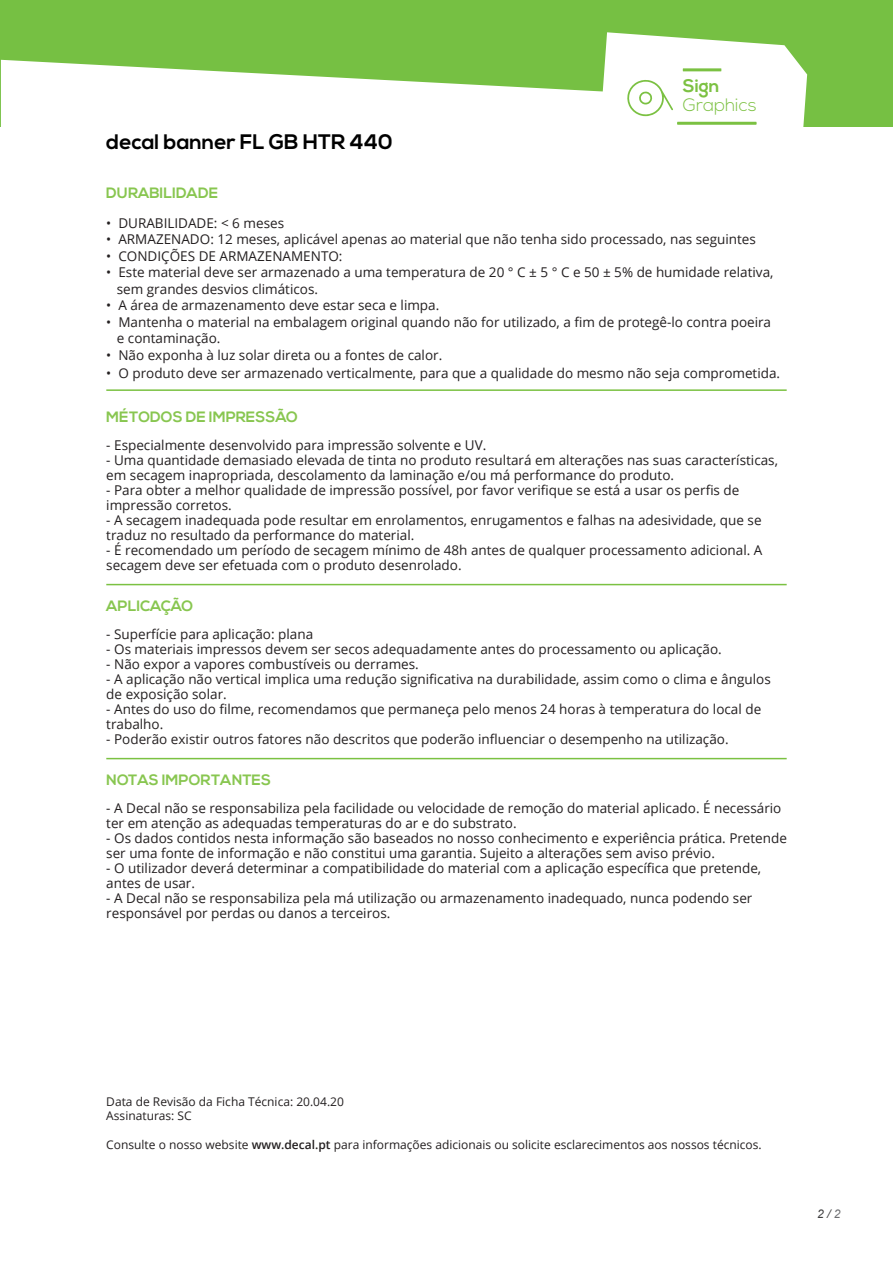
<style>
.page{position:relative;width:893px;height:1263px;background:#fff}
.page>*{position:absolute;margin:0;border:0;box-sizing:border-box;transform-origin:0 0}
.t1{font:700 21px "Nexa";color:#000}
.t2{font:300 18px "Nexa";color:#7cc142}
.t3{font:700 18px "Nexa";color:#7cc142}
.t4{font:700 15px "Nexa";color:#88c650}
.t5{font:13.5px/15px "Open Sans";color:#231f20}
.t6{font:12px/14.4px "Open Sans";color:#231f20}
.t7{font:italic 12px "Arial";color:#3e3e3f}
.s1{font-weight:600}
.s2{color:#6c6d70}
</style>
<div class="page">
<div style="left:1px;top:0;width:892px;height:127px;background:#76c043"></div>
<svg style="left:605px;top:32px;width:202px;height:95px;fill:#fff"></svg>
<svg style="left:1px;top:60px;width:780px;height:67px;fill:#fff"></svg>
<svg style="left:677px;top:122px;width:80px;height:3px"></svg>
<svg style="left:683px;top:68px;width:38px;height:3px"></svg>
<svg style="left:627px;top:79px;width:46px;height:37px;background:#e8f4df"></svg>
<hr style="left:106px;top:389px;width:681px;height:2px;background:#7bc142">
<hr style="left:106px;top:584px;width:681px;height:1px;background:#7bc142">
<hr style="left:106px;top:758px;width:681px;height:1px;background:#7bc142">
<h1 class="t1" style="left:106px;top:130px;width:288px">decal banner FL GB HTR 440</h1>
<h2 class="t3" style="left:683px;top:75px;width:38px">Sign</h2>
<h2 class="t2" style="left:683px;top:95px;width:75px">Graphics</h2>
<p class="t4" style="left:106px;top:184px;width:113px">DURABILIDADE</p>
<p class="t5" style="left:106px;top:215px;width:179px">• DURABILIDADE: &lt; 6 meses</p>
<p class="t5" style="left:106px;top:231px;width:651px">• ARMAZENADO: 12 meses, aplicável apenas ao material que não tenha sido processado, nas seguintes</p>
<p class="t5" style="left:106px;top:248px;width:238px">• CONDIÇÕES DE ARMAZENAMENTO:</p>
<p class="t5" style="left:117px;top:264px;width:658px;line-height:16.5px;text-indent:-11px">• Este material deve ser armazenado a uma temperatura de 20 ° C ± 5 ° C e 50 ± 5% de humidade relativa, sem grandes desvios climáticos.</p>
<p class="t5" style="left:106px;top:297px;width:335px">• A área de armazenamento deve estar seca e limpa.</p>
<p class="t5" style="left:117px;top:313px;width:656px;line-height:16.5px;text-indent:-11px">• Mantenha o material na embalagem original quando não for utilizado, a fim de protegê-lo contra poeira e contaminação.</p>
<p class="t5" style="left:106px;top:347px;width:337px">• Não exponha à luz solar direta ou a fontes de calor.</p>
<p class="t5" style="left:106px;top:365px;width:675px">• O produto deve ser armazenado verticalmente, para que a qualidade do mesmo não seja comprometida.</p>
<p class="t4" style="left:106px;top:408px;width:193px">MÉTODOS DE IMPRESSÃO</p>
<p class="t5" style="left:106px;top:438px;width:381px">- Especialmente desenvolvido para impressão solvente e UV.</p>
<p class="t5" style="left:106px;top:453px;width:673px">- Uma quantidade demasiado elevada de tinta no produto resultará em alterações nas suas características, em secagem inapropriada, descolamento da laminação e/ou má performance do produto.</p>
<p class="t5" style="left:106px;top:483px;width:635px">- Para obter a melhor qualidade de impressão possível, por favor verifique se está a usar os perfis de impressão corretos.</p>
<p class="t5" style="left:106px;top:513px;width:657px">- A secagem inadequada pode resultar em enrolamentos, enrugamentos e falhas na adesividade, que se traduz no resultado da performance do material.</p>
<p class="t5" style="left:106px;top:543px;width:658px">- É recomendado um período de secagem mínimo de 48h antes de qualquer processamento adicional. A secagem deve ser efetuada com o produto desenrolado.</p>
<p class="t4" style="left:106px;top:597px;width:89px">APLICAÇÃO</p>
<p class="t5" style="left:106px;top:627px;width:208px">- Superfície para aplicação: plana</p>
<p class="t5" style="left:106px;top:642px;width:617px">- Os materiais impressos devem ser secos adequadamente antes do processamento ou aplicação.</p>
<p class="t5" style="left:106px;top:657px;width:314px">- Não expor a vapores combustíveis ou derrames.</p>
<p class="t5" style="left:106px;top:672px;width:666px">- A aplicação não vertical implica uma redução significativa na durabilidade, assim como o clima e ângulos de exposição solar.</p>
<p class="t5" style="left:106px;top:702px;width:656px">- Antes do uso do filme, recomendamos que permaneça pelo menos 24 horas à temperatura do local de trabalho.</p>
<p class="t5" style="left:106px;top:732px;width:624px">- Poderão existir outros fatores não descritos que poderão influenciar o desempenho na utilização.</p>
<p class="t4" style="left:106px;top:771px;width:166px">NOTAS IMPORTANTES</p>
<p class="t5" style="left:106px;top:801px;width:677px">- A Decal não se responsabiliza pela facilidade ou velocidade de remoção do material aplicado. É necessário ter em atenção as adequadas temperaturas do ar e do substrato.</p>
<p class="t5" style="left:106px;top:831px;width:682px">- Os dados contidos nesta informação são baseados no nosso conhecimento e experiência prática. Pretende ser uma fonte de informação e não constitui uma garantia. Sujeito a alterações sem aviso prévio.</p>
<p class="t5" style="left:106px;top:861px;width:656px">- O utilizador deverá determinar a compatibilidade do material com a aplicação específica que pretende, antes de usar.</p>
<p class="t5" style="left:106px;top:891px;width:648px">- A Decal não se responsabiliza pela má utilização ou armazenamento inadequado, nunca podendo ser responsável por perdas ou danos a terceiros.</p>
<p class="t6" style="left:106px;top:1094px;width:239px">Data de Revisão da Ficha Técnica: 20.04.20<br>Assinaturas: SC</p>
<p class="t6" style="left:106px;top:1137px;width:657px">Consulte o nosso website <span class="s1">www.decal.pt</span> para informações adicionais ou solicite esclarecimentos aos nossos técnicos.</p>
<p class="t7" style="left:817px;top:1206px;width:25px">2 / <span class="s2">2</span></p>
</div>
